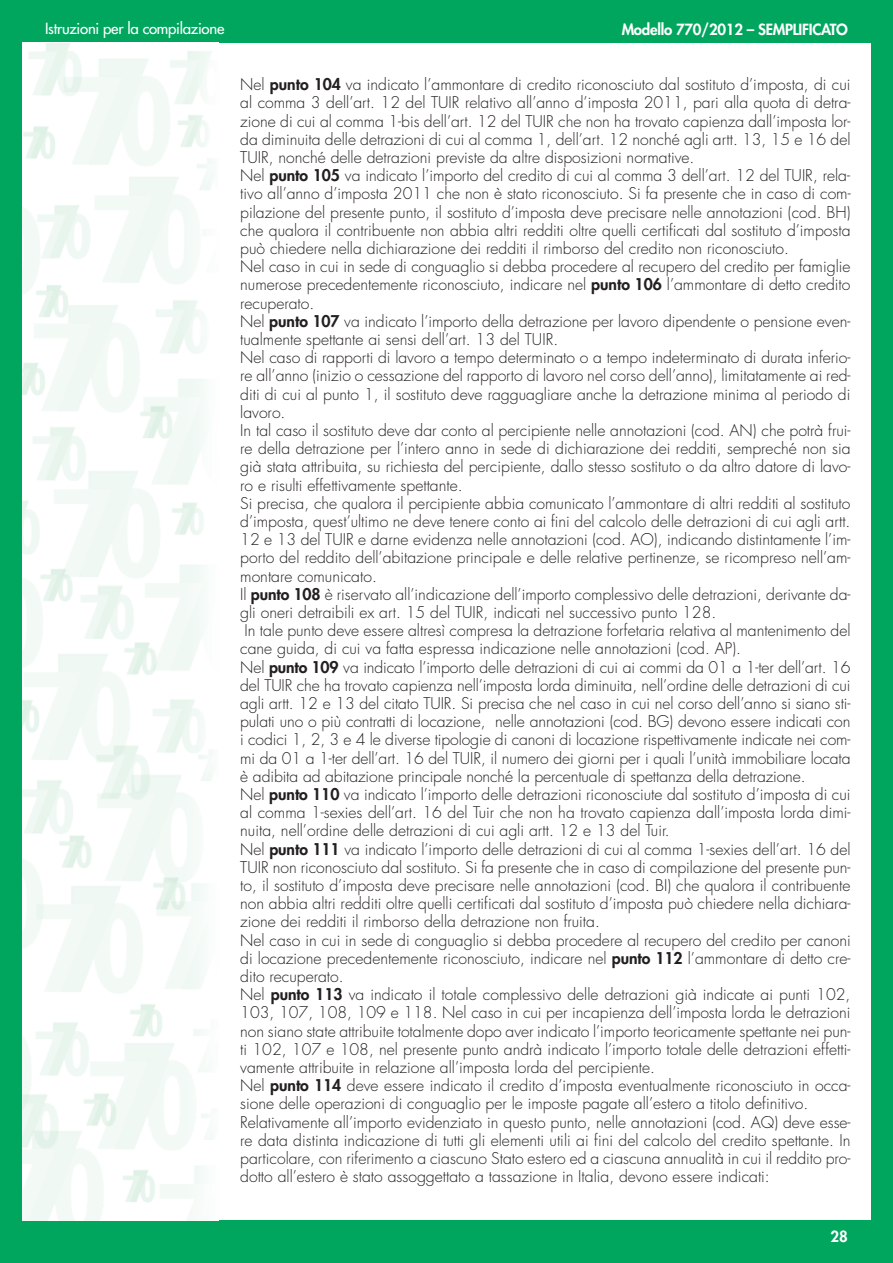
<style>
.page{position:relative;width:893px;height:1263px;background:#fff}
.page>*{position:absolute;margin:0;border:0;box-sizing:border-box;transform-origin:0 0}
.t1{font:300 15.75px/18.1px "Futura";color:#231f20}
.t2{font:800 15px "Futura";letter-spacing:-.015em;color:#fff}
.t3{font:15px "Futura";letter-spacing:-.015em;color:#fff}
.s1{font-weight:800}
</style>
<div class="page">
<div style="left:0;top:0;width:893px;height:43px;background:#00a65e"></div>
<div style="left:0;top:43px;width:21px;height:1220px;background:#00a65e"></div>
<div style="left:872px;top:43px;width:21px;height:1177px;background:#00a65e"></div>
<div style="left:0;top:1220px;width:893px;height:43px;background:#00a65e"></div>
<img style="left:22px;top:44px;width:190px;height:1176px">
<p class="t3" style="left:45px;top:21px;width:181px">Istruzioni per la compilazione</p>
<p class="t2" style="left:622px;top:23px;width:228px">Modello 770/2012 – SEMPLIFICATO</p>
<p class="t1" style="left:240px;top:77px;width:612px">Nel <span class="s1">punto 104</span> va indicato l’ammontare di credito riconosciuto dal sostituto d’imposta, di cui al comma 3 dell’art. 12 del TUIR relativo all’anno d’imposta 2011, pari alla quota di detra&shy;zione di cui al comma 1-bis dell’art. 12 del TUIR che non ha trovato capienza dall’imposta lor&shy;da diminuita delle detrazioni di cui al comma 1, dell’art. 12 nonché agli artt. 13, 15 e 16 del TUIR, nonché delle detrazioni previste da altre disposizioni normative.<br>Nel <span class="s1">punto 105</span> va indicato l’importo del credito di cui al comma 3 dell’art. 12 del TUIR, rela&shy;tivo all’anno d’imposta 2011 che non è stato riconosciuto. Si fa presente che in caso di com&shy;pilazione del presente punto, il sostituto d’imposta deve precisare nelle annotazioni (cod. BH) che qualora il contribuente non abbia altri redditi oltre quelli certificati dal sostituto d’imposta può chiedere nella dichiarazione dei redditi il rimborso del credito non riconosciuto.<br>Nel caso in cui in sede di conguaglio si debba procedere al recupero del credito per famiglie numerose precedentemente riconosciuto, indicare nel <span class="s1">punto 106</span> l’ammontare di detto credito recuperato.<br>Nel <span class="s1">punto 107</span> va indicato l’importo della detrazione per lavoro dipendente o pensione even&shy;tualmente spettante ai sensi dell’art. 13 del TUIR.<br>Nel caso di rapporti di lavoro a tempo determinato o a tempo indeterminato di durata inferio&shy;re all’anno (inizio o cessazione del rapporto di lavoro nel corso dell’anno), limitatamente ai red&shy;diti di cui al punto 1, il sostituto deve ragguagliare anche la detrazione minima al periodo di lavoro.<br>In tal caso il sostituto deve dar conto al percipiente nelle annotazioni (cod. AN) che potrà frui&shy;re della detrazione per l’intero anno in sede di dichiarazione dei redditi, sempreché non sia già stata attribuita, su richiesta del percipiente, dallo stesso sostituto o da altro datore di lavo&shy;ro e risulti effettivamente spettante.<br>Si precisa, che qualora il percipiente abbia comunicato l’ammontare di altri redditi al sostituto d’imposta, quest’ultimo ne deve tenere conto ai fini del calcolo delle detrazioni di cui agli artt.<br>12 e 13 del TUIR e darne evidenza nelle annotazioni (cod. AO), indicando distintamente l’im&shy;porto del reddito dell’abitazione principale e delle relative pertinenze, se ricompreso nell’am&shy;montare comunicato.<br>Il <span class="s1">punto 108</span> è riservato all’indicazione dell’importo complessivo delle detrazioni, derivante da&shy;gli oneri detraibili ex art. 15 del TUIR, indicati nel successivo punto 128.<br>In tale punto deve essere altresì compresa la detrazione forfetaria relativa al mantenimento del cane guida, di cui va fatta espressa indicazione nelle annotazioni (cod. AP).<br>Nel <span class="s1">punto 109</span> va indicato l’importo delle detrazioni di cui ai commi da 01 a 1-ter dell’art. 16 del TUIR che ha trovato capienza nell’imposta lorda diminuita, nell’ordine delle detrazioni di cui agli artt. 12 e 13 del citato TUIR. Si precisa che nel caso in cui nel corso dell’anno si siano sti&shy;pulati uno o più contratti di locazione, nelle annotazioni (cod. BG) devono essere indicati con i codici 1, 2, 3 e 4 le diverse tipologie di canoni di locazione rispettivamente indicate nei com&shy;mi da 01 a 1-ter dell’art. 16 del TUIR, il numero dei giorni per i quali l’unità immobiliare locata è adibita ad abitazione principale nonché la percentuale di spettanza della detrazione.<br>Nel <span class="s1">punto 110</span> va indicato l’importo delle detrazioni riconosciute dal sostituto d’imposta di cui al comma 1-sexies dell’art. 16 del Tuir che non ha trovato capienza dall’imposta lorda dimi&shy;nuita, nell’ordine delle detrazioni di cui agli artt. 12 e 13 del Tuir.<br>Nel <span class="s1">punto 111</span> va indicato l’importo delle detrazioni di cui al comma 1-sexies dell’art. 16 del TUIR non riconosciuto dal sostituto. Si fa presente che in caso di compilazione del presente pun&shy;to, il sostituto d’imposta deve precisare nelle annotazioni (cod. BI) che qualora il contribuente non abbia altri redditi oltre quelli certificati dal sostituto d’imposta può chiedere nella dichiara&shy;zione dei redditi il rimborso della detrazione non fruita.<br>Nel caso in cui in sede di conguaglio si debba procedere al recupero del credito per canoni di locazione precedentemente riconosciuto, indicare nel <span class="s1">punto 112</span> l’ammontare di detto cre&shy;dito recuperato.<br>Nel <span class="s1">punto 113</span> va indicato il totale complessivo delle detrazioni già indicate ai punti 102, 103, 107, 108, 109 e 118. Nel caso in cui per incapienza dell’imposta lorda le detrazioni non siano state attribuite totalmente dopo aver indicato l’importo teoricamente spettante nei pun&shy;ti 102, 107 e 108, nel presente punto andrà indicato l’importo totale delle detrazioni effetti&shy;vamente attribuite in relazione all’imposta lorda del percipiente.<br>Nel <span class="s1">punto 114</span> deve essere indicato il credito d’imposta eventualmente riconosciuto in occa&shy;sione delle operazioni di conguaglio per le imposte pagate all’estero a titolo definitivo.<br>Relativamente all’importo evidenziato in questo punto, nelle annotazioni (cod. AQ) deve esse&shy;re data distinta indicazione di tutti gli elementi utili ai fini del calcolo del credito spettante. In particolare, con riferimento a ciascuno Stato estero ed a ciascuna annualità in cui il reddito pro&shy;dotto all’estero è stato assoggettato a tassazione in Italia, devono essere indicati:</p>
<p class="t2" style="left:831px;top:1229px;width:19px">28</p>
</div>
